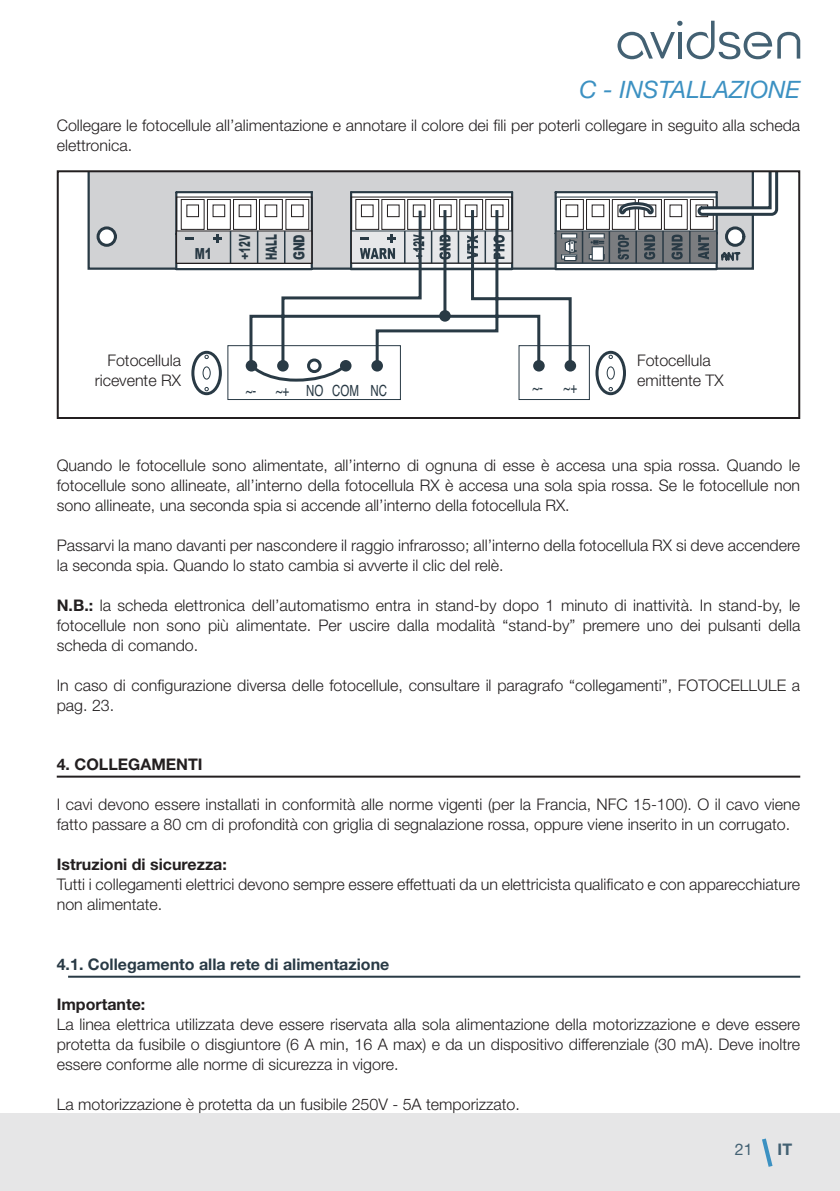
<style>
.page{position:relative;width:840px;height:1191px;background:#fff}
.page>*{position:absolute;margin:0;border:0;box-sizing:border-box;transform-origin:0 0}
.t1{font:italic 24px "Helvetica Neue LT Std";color:#3c91c2}
.t2{font:300 16px/20px "Helvetica Neue LT Std";color:#231f20}
.t3{font:700 16px "Helvetica Neue LT Std";color:#231f20}
.t4{font:700 16px "Helvetica Neue LT Std";color:#293a45}
.t5{font:16px "Helvetica Neue LT Std";color:#436173}
.t6{font:700 16px "Helvetica Neue LT Std";color:#436173}
.t7{font:15.4px "Helvetica";color:#293a45;scale:.75 1}
.t8{font:900 15.2px/27.2px "Arial";color:#293a45;text-align:justify;scale:.56 1}
.t9{font:900 15.2px "Arial";color:#293a45;scale:.7 1}
.s1{font-size:11.4px}
.s2{font-weight:700}
</style>
<div class="page">
<div style="left:0;top:1113px;width:839px;height:78px;background:#e6e6e7"></div>
<svg style="left:762px;top:1138px;width:11px;height:29px"></svg>
<svg style="left:617px;top:21px;width:182px;height:38px"></svg>
<hr style="left:57px;top:775px;width:742px;height:2px;background:#231f20">
<hr style="left:68px;top:975px;width:731px;height:2px;background:#293a45">
<svg style="left:87px;top:248px;width:666px;height:22px;background:#b5b9bc"></svg>
<div style="left:555px;top:192px;width:161px;height:76px;background:#fff"></div>
<div style="left:176px;top:192px;width:136px;height:76px;background:#fff"></div>
<svg style="left:87px;top:173px;width:71px;height:75px;background:#c8cacc"></svg>
<hr style="left:175px;top:234px;width:2px;height:35px;background:#293a45">
<hr style="left:176px;top:268px;width:135px;height:2px;background:#293a45">
<hr style="left:555px;top:268px;width:161px;height:2px;background:#293a45">
<hr style="left:715px;top:233px;width:2px;height:35px;background:#293a45">
<div style="left:158px;top:173px;width:583px;height:89px;background:#d1d2d4"></div>
<div style="left:555px;top:231px;width:161px;height:32px;background:#7b7d80"></div>
<hr style="left:581px;top:231px;width:2px;height:32px;background:#293a45">
<hr style="left:608px;top:231px;width:1px;height:32px;background:#293a45">
<hr style="left:635px;top:231px;width:1px;height:32px;background:#293a45">
<hr style="left:662px;top:231px;width:1px;height:32px;background:#293a45">
<hr style="left:688px;top:231px;width:2px;height:32px;background:#293a45">
<div style="left:555px;top:197px;width:161px;height:67px;border:1px solid #293a45"></div>
<svg style="left:176px;top:173px;width:336px;height:91px"></svg>
<svg style="left:560px;top:173px;width:217px;height:88px"></svg>
<div style="left:227px;top:345px;width:173px;height:55px;background:#fff;border:1px solid #293a45"></div>
<div style="left:518px;top:345px;width:71px;height:55px;background:#fff;border:1px solid #293a45"></div>
<div style="left:564px;top:360px;width:11px;height:11px;background:#293a45;border-radius:50%"></div>
<svg style="left:247px;top:207px;width:326px;height:176px"></svg>
<svg style="left:596px;top:352px;width:28px;height:42px"></svg>
<div style="left:595px;top:351px;width:30px;height:44px;border:3px solid #293a45;border-radius:50%"></div>
<svg style="left:608px;top:355px;width:4px;height:4px"></svg>
<div style="left:606px;top:367px;width:8px;height:12px;background:#fff;border-radius:50%"></div>
<div style="left:606px;top:366px;width:8px;height:13px;border:1px solid #293a45;border-radius:50%"></div>
<svg style="left:608px;top:387px;width:4px;height:4px"></svg>
<svg style="left:193px;top:352px;width:27px;height:42px"></svg>
<div style="left:191px;top:351px;width:31px;height:44px;border:3px solid #293a45;border-radius:50%"></div>
<svg style="left:204px;top:355px;width:4px;height:4px"></svg>
<div style="left:203px;top:367px;width:7px;height:12px;background:#fff;border-radius:50%"></div>
<div style="left:202px;top:366px;width:8px;height:13px;border:1px solid #293a45;border-radius:50%"></div>
<svg style="left:204px;top:387px;width:4px;height:4px"></svg>
<div style="left:57px;top:170px;width:742px;height:249px;border:2px solid #231f20"></div>
<h1 class="t1" style="left:579px;top:75px;width:222px">C - INSTALLAZIONE</h1>
<p class="t2" style="left:57px;top:114px;width:744px">Collegare le fotocellule all’alimentazione e annotare il colore dei fili per poterli collegare in seguito alla scheda elettronica.</p>
<p class="t9" style="left:195px;top:243px;width:26px">M1</p>
<p class="t8" style="left:230px;top:260px;width:48px;rotate:-90deg"><span class="s1">+</span>12V HALL GND</p>
<p class="t2" style="left:95px;top:350px;width:88px;text-align:right">Fotocellula ricevente RX</p>
<p class="t2" style="left:636px;top:350px;width:88px">Fotocellula emittente TX</p>
<p class="t7" style="left:245px;top:379px;width:16px">~-</p>
<p class="t7" style="left:276px;top:379px;width:150px">~+ NO COM NC</p>
<p class="t7" style="left:532px;top:376px;width:16px">~-</p>
<p class="t7" style="left:563px;top:376px;width:19px">~+</p>
<p class="t2" style="left:57px;top:454px;width:744px;text-align:justify">Quando le fotocellule sono alimentate, all’interno di ognuna di esse è accesa una spia rossa. Quando le fotocellule sono allineate, all’interno della fotocellula RX è accesa una sola spia rossa. Se le fotocellule non sono allineate, una seconda spia si accende all’interno della fotocellula RX.</p>
<p class="t2" style="left:57px;top:534px;width:744px">Passarvi la mano davanti per nascondere il raggio infrarosso; all’interno della fotocellula RX si deve accendere la seconda spia. Quando lo stato cambia si avverte il clic del relè.</p>
<p class="t2" style="left:57px;top:594px;width:744px;text-align:justify"><span class="s2">N.B.:</span> la scheda elettronica dell’automatismo entra in stand-by dopo 1 minuto di inattività. In stand-by, le fotocellule non sono più alimentate. Per uscire dalla modalità “stand-by” premere uno dei pulsanti della scheda di comando.</p>
<p class="t2" style="left:57px;top:674px;width:744px">In caso di configurazione diversa delle fotocellule, consultare il paragrafo “collegamenti”, FOTOCELLULE a pag. 23.</p>
<p class="t3" style="left:57px;top:754px;width:147px">4. COLLEGAMENTI</p>
<p class="t2" style="left:57px;top:794px;width:744px">I cavi devono essere installati in conformità alle norme vigenti (per la Francia, NFC 15-100). O il cavo viene fatto passare a 80 cm di profondità con griglia di segnalazione rossa, oppure viene inserito in un corrugato.</p>
<p class="t3" style="left:57px;top:854px;width:172px">Istruzioni di sicurezza:</p>
<p class="t2" style="left:57px;top:874px;width:744px">Tutti i collegamenti elettrici devono sempre essere effettuati da un elettricista qualificato e con apparecchiature non alimentate.</p>
<p class="t4" style="left:57px;top:954px;width:334px">4.1. Collegamento alla rete di alimentazione</p>
<p class="t3" style="left:57px;top:994px;width:90px">Importante:</p>
<p class="t2" style="left:57px;top:1014px;width:744px;text-align:justify">La linea elettrica utilizzata deve essere riservata alla sola alimentazione della motorizzazione e deve essere protetta da fusibile o disgiuntore (6 A min, 16 A max) e da un dispositivo differenziale (30 mA). Deve inoltre essere conforme alle norme di sicurezza in vigore.</p>
<p class="t2" style="left:57px;top:1094px;width:464px">La motorizzazione è protetta da un fusibile 250V - 5A temporizzato.</p>
<p class="t5" style="left:734px;top:1140px;width:19px">21</p>
<p class="t6" style="left:777px;top:1139px;width:16px">IT</p>
</div>
